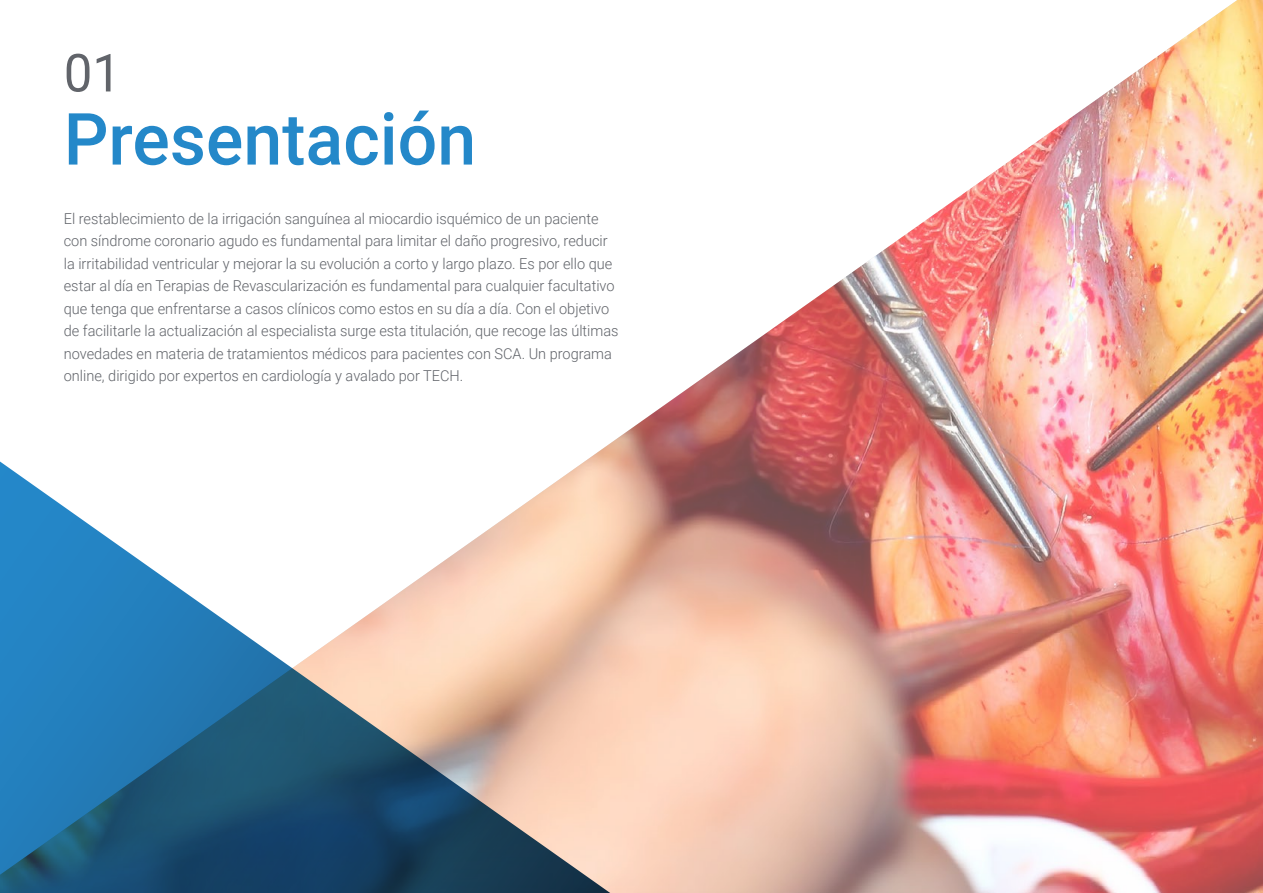
<style>
.page{position:relative;width:1263px;height:893px;background:#fff}
.page>*{position:absolute;margin:0;border:0;box-sizing:border-box;transform-origin:0 0}
.t1{font:500 72px "Roboto";color:#2488c9}
.t2{font:52.5px "Roboto";color:#61646a}
.t3{font:300 15px/22.5px "Roboto";color:#61646a}
</style>
<div class="page">
<img style="left:607px;top:0;width:656px;height:893px">
<svg style="left:0;top:446px;width:640px;height:447px"></svg>
<h2 class="t2" style="left:64px;top:36px;width:59px">01</h2>
<h1 class="t1" style="left:64px;top:89px;width:414px">Presentación</h1>
<p class="t3" style="left:64px;top:207px;width:556px">El restablecimiento de la irrigación sanguínea al miocardio isquémico de un paciente con síndrome coronario agudo es fundamental para limitar el daño progresivo, reducir la irritabilidad ventricular y mejorar la su evolución a corto y largo plazo. Es por ello que estar al día en Terapias de Revascularización es fundamental para cualquier facultativo que tenga que enfrentarse a casos clínicos como estos en su día a día. Con el objetivo de facilitarle la actualización al especialista surge esta titulación, que recoge las últimas novedades en materia de tratamientos médicos para pacientes con SCA. Un programa online, dirigido por expertos en cardiología y avalado por TECH.</p>
</div>
